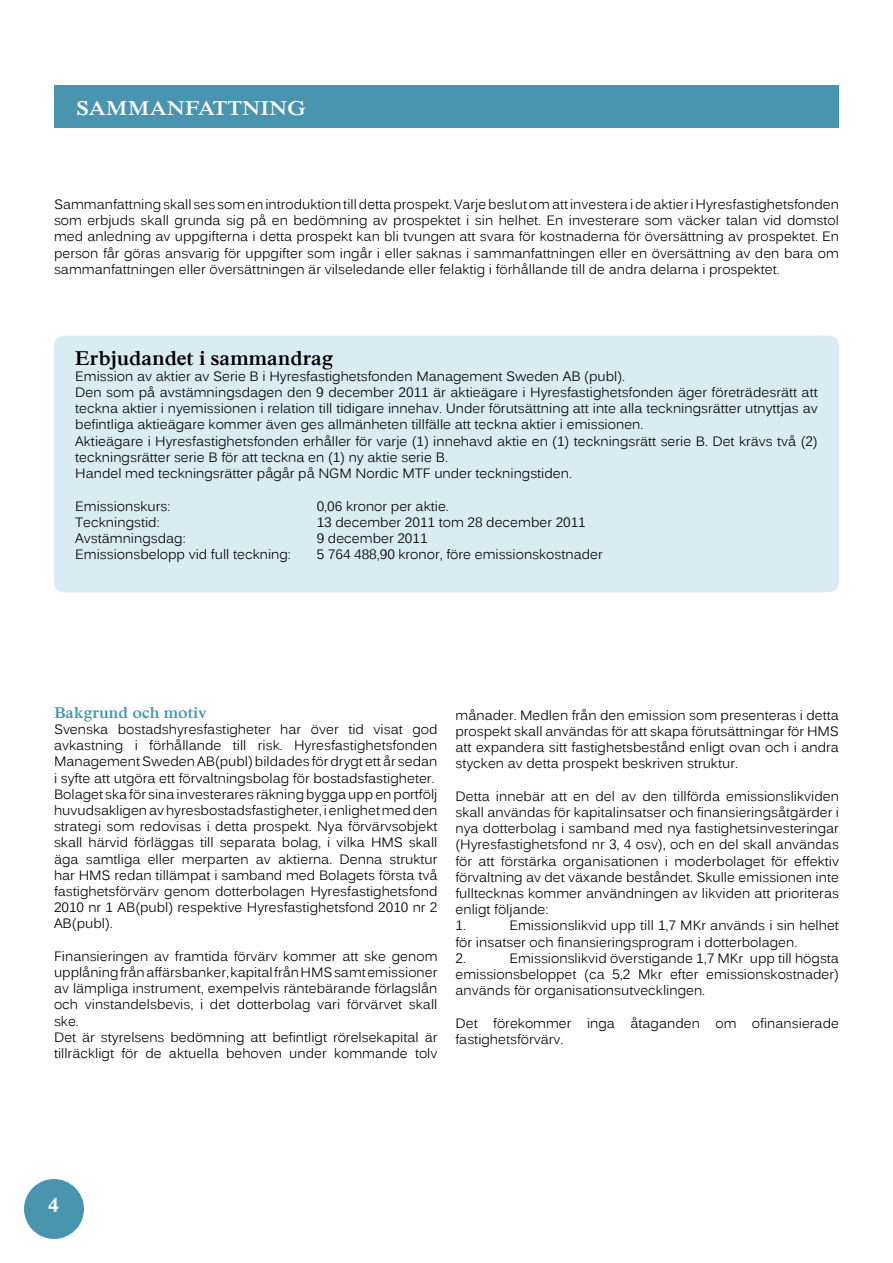
<style>
.page{position:relative;width:893px;height:1263px;background:#fff}
.page>*{position:absolute;margin:0;border:0;box-sizing:border-box;transform-origin:0 0}
.t1{font:700 21px "Iskoola Pota";color:#000}
.t2{font:700 21px "Iskoola Pota";color:#fff}
.t3{font:700 16.5px "Iskoola Pota";color:#4995af}
.t4{font:13.5px/16.2px "Kalinga";color:#000}
</style>
<div class="page">
<div style="left:54px;top:336px;width:785px;height:256px;background:#d9ebf3;border-radius:11px"></div>
<div style="left:24px;top:1179px;width:60px;height:60px;background:#4995af;border-radius:50%"></div>
<div style="left:54px;top:85px;width:785px;height:43px;background:#4995af"></div>
<h1 class="t2" style="left:77px;top:97px;width:231px">SAMMANFATTNING</h1>
<p class="t4" style="left:54px;top:197px;width:786px;text-align:justify">Sammanfattning skall ses som en introduktion till detta prospekt. Varje beslut om att investera i de aktier i Hyresfastighetsfonden som erbjuds skall grunda sig på en bedömning av prospektet i sin helhet. En investerare som väcker talan vid domstol med anledning av uppgifterna i detta prospekt kan bli tvungen att svara för kostnaderna för översättning av prospektet. En person får göras ansvarig för uppgifter som ingår i eller saknas i sammanfattningen eller en översättning av den bara om sammanfattningen eller översättningen är vilseledande eller felaktig i förhållande till de andra delarna i prospektet.</p>
<h1 class="t1" style="left:75px;top:346px;width:259px">Erbjudandet i sammandrag</h1>
<p class="t4" style="left:75px;top:369px;width:744px">Emission av aktier av Serie B i Hyresfastighetsfonden Management Sweden AB (publ).<br>Den som på avstämningsdagen den 9 december 2011 är aktieägare i Hyresfastighetsfonden äger företrädesrätt att teckna aktier i nyemissionen i relation till tidigare innehav. Under förutsättning att inte alla teckningsrätter utnyttjas av befintliga aktieägare kommer även ges allmänheten tillfälle att teckna aktier i emissionen.<br>Aktieägare i Hyresfastighetsfonden erhåller för varje (1) innehavd aktie en (1) teckningsrätt serie B. Det krävs två (2) teckningsrätter serie B för att teckna en (1) ny aktie serie B.<br>Handel med teckningsrätter pågår på NGM Nordic MTF under teckningstiden.</p>
<p class="t4" style="left:75px;top:499px;width:97px">Emissionskurs:</p>
<p class="t4" style="left:317px;top:499px;width:134px">0,06 kronor per aktie.</p>
<p class="t4" style="left:75px;top:515px;width:86px">Teckningstid:</p>
<p class="t4" style="left:317px;top:515px;width:271px">13 december 2011 tom 28 december 2011</p>
<p class="t4" style="left:75px;top:531px;width:112px">Avstämningsdag:</p>
<p class="t4" style="left:317px;top:531px;width:112px">9 december 2011</p>
<p class="t4" style="left:75px;top:547px;width:217px">Emissionsbelopp vid full teckning:</p>
<p class="t4" style="left:317px;top:547px;width:288px">5 764 488,90 kronor, före emissionskostnader</p>
<p class="t3" style="left:54px;top:703px;width:154px">Bakgrund och motiv</p>
<p class="t4" style="left:54px;top:722px;width:385px">Svenska bostadshyresfastigheter har över tid visat god avkastning i förhållande till risk. Hyresfastighetsfonden Management Sweden AB(publ) bildades för drygt ett år sedan i syfte att utgöra ett förvaltningsbolag för bostadsfastigheter.<br>Bolaget ska för sina investerares räkning bygga upp en portfölj huvudsakligen av hyresbostadsfastigheter, i enlighet med den strategi som redovisas i detta prospekt. Nya förvärvsobjekt skall härvid förläggas till separata bolag, i vilka HMS skall äga samtliga eller merparten av aktierna. Denna struktur har HMS redan tillämpat i samband med Bolagets första två fastighetsförvärv genom dotterbolagen Hyresfastighetsfond 2010 nr 1 AB(publ) respektive Hyresfastighetsfond 2010 nr 2<br>AB(publ).</p>
<p class="t4" style="left:54px;top:949px;width:385px">Finansieringen av framtida förvärv kommer att ske genom upplåning från affärsbanker, kapital från HMS samt emissioner av lämpliga instrument, exempelvis räntebärande förlagslån och vinstandelsbevis, i det dotterbolag vari förvärvet skall ske.<br>Det är styrelsens bedömning att befintligt rörelsekapital är tillräckligt för de aktuella behoven under kommande tolv</p>
<p class="t4" style="left:455px;top:708px;width:385px;text-align:justify">månader. Medlen från den emission som presenteras i detta prospekt skall användas för att skapa förutsättningar för HMS att expandera sitt fastighetsbestånd enligt ovan och i andra stycken av detta prospekt beskriven struktur.</p>
<p class="t4" style="left:455px;top:789px;width:385px">Detta innebär att en del av den tillförda emissionslikviden skall användas för kapitalinsatser och finansieringsåtgärder i nya dotterbolag i samband med nya fastighetsinvesteringar (Hyresfastighetsfond nr 3, 4 osv), och en del skall användas för att förstärka organisationen i moderbolaget för effektiv förvaltning av det växande beståndet. Skulle emissionen inte fulltecknas kommer användningen av likviden att prioriteras enligt följande:<br>1.</p>
<p class="t4" style="left:455px;top:919px;width:385px;text-indent:54px">Emissionslikvid upp till 1,7 MKr används i sin helhet för insatser och finansieringsprogram i dotterbolagen.<br>2.</p>
<p class="t4" style="left:455px;top:951px;width:385px;text-align:justify;text-indent:54px">Emissionslikvid överstigande 1,7 MKr upp till högsta emissionsbeloppet (ca 5,2 Mkr efter emissionskostnader) används för organisationsutvecklingen.</p>
<p class="t4" style="left:455px;top:1016px;width:385px">Det förekommer inga åtaganden om ofinansierade fastighetsförvärv.</p>
<h1 class="t2" style="left:48px;top:1193px;width:12px">4</h1>
</div>
